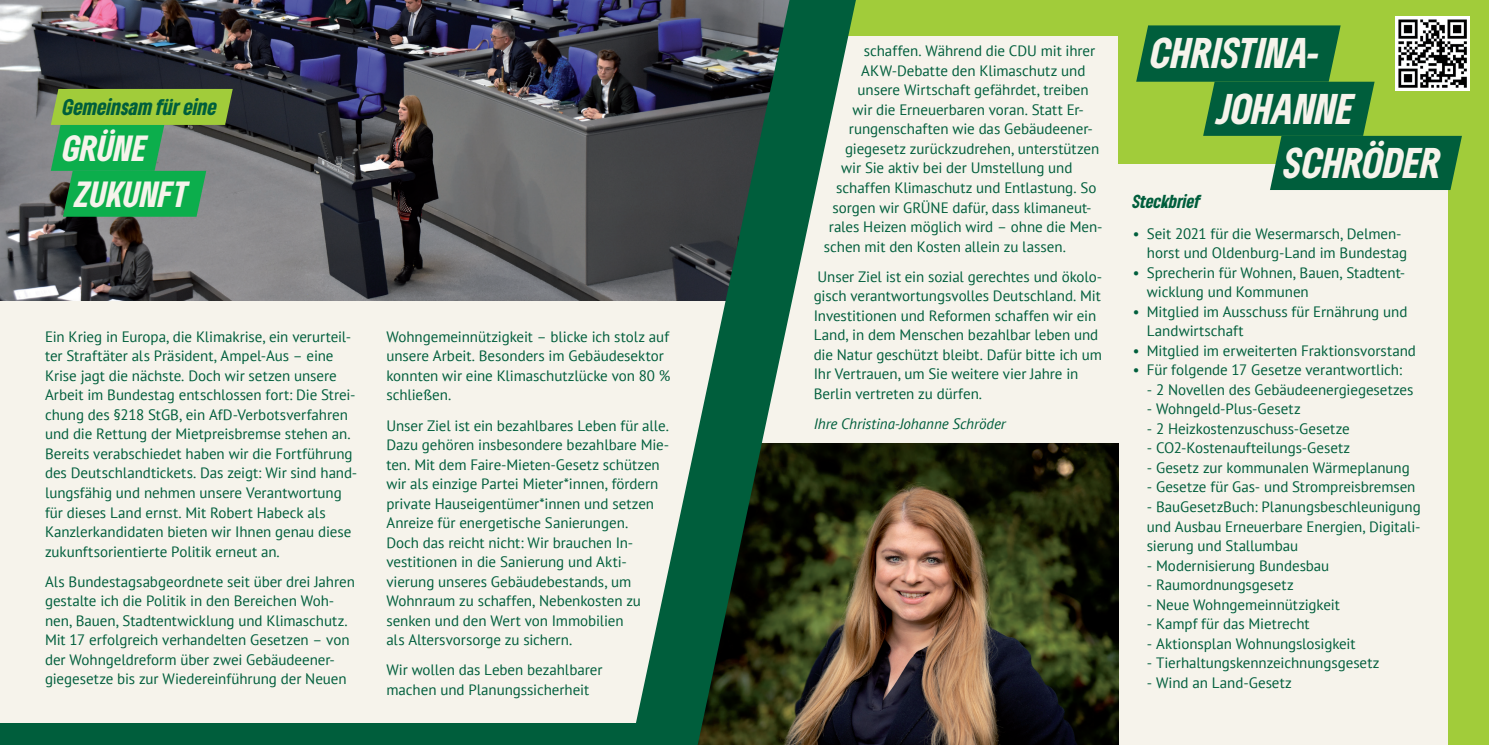
<style>
.page{position:relative;width:1489px;height:745px;background:#fff}
.page>*{position:absolute;margin:0;border:0;box-sizing:border-box;transform-origin:0 0}
.t1{font:italic 900 condensed 40px "Gruene Type";color:#f6f3eb}
.t2{font:italic 900 condensed 34px "Gruene Type";color:#f6f3eb}
.t3{font:italic 900 condensed 21.12px "Gruene Type";color:#005e3c}
.t4{font:italic 900 condensed 17.5px "Gruene Type";letter-spacing:-.005em;color:#005e3c}
.t5{font:15px/19.5px "PT Sans";letter-spacing:-.005em;color:#005e3c}
.t6{font:italic 15px "PT Sans";letter-spacing:-.005em;color:#005e3c}
</style>
<div class="page">
<div style="left:0;top:0;width:1488px;height:744px;background:#f6f3eb"></div>
<img style="left:855px;top:443px;width:263px;height:301px">
<div style="left:797px;top:0;width:691px;height:35px;background:#a1cc3a"></div>
<img style="left:0;top:0;width:631px;height:300px">
<svg style="left:51px;top:89px;width:182px;height:127px;background:#50a753"></svg>
<div style="left:0;top:723px;width:680px;height:21px;background:#005e3c"></div>
<div style="left:1447px;top:7px;width:41px;height:737px;background:#a1cc3a"></div>
<div style="left:1118px;top:25px;width:370px;height:139px;background:#a1cc3a"></div>
<svg style="left:1136px;top:25px;width:325px;height:165px"></svg>
<svg style="left:631px;top:0;width:224px;height:744px"></svg>
<div style="left:1395px;top:16px;width:74px;height:75px;background:linear-gradient(to right,#fff,#fff)"></div>
<img style="left:1398px;top:20px;width:68px;height:67px">
<h3 class="t3" style="left:63px;top:93px;width:156px">Gemeinsam für eine</h3>
<h2 class="t2" style="left:63px;top:125px;width:85px">GRÜNE</h2>
<h2 class="t2" style="left:75px;top:171px;width:115px">ZUKUNFT</h2>
<p class="t5" style="left:45px;top:326px;width:314px">Ein Krieg in Europa, die Klimakrise, ein verurteil&shy;ter Straftäter als Präsident, Ampel-Aus – eine Krise jagt die nächste. Doch wir setzen unsere Arbeit im Bundestag entschlossen fort: Die Strei&shy;chung des §218 StGB, ein AfD-Verbotsverfahren und die Rettung der Mietpreisbremse stehen an.<br>Bereits verabschiedet haben wir die Fortführung des Deutschlandtickets. Das zeigt: Wir sind hand&shy;lungsfähig und nehmen unsere Verantwortung für dieses Land ernst. Mit Robert Habeck als Kanzlerkandidaten bieten wir Ihnen genau diese zukunftsorientierte Politik erneut an.</p>
<p class="t5" style="left:45px;top:571px;width:311px">Als Bundestagsabgeordnete seit über drei Jahren gestalte ich die Politik in den Bereichen Woh&shy;nen, Bauen, Stadtentwicklung und Klimaschutz.<br>Mit 17 erfolgreich verhandelten Gesetzen – von der Wohngeldreform über zwei Gebäudeener&shy;giegesetze bis zur Wiedereinführung der Neuen</p>
<p class="t5" style="left:386px;top:326px;width:285px">Wohngemeinnützigkeit – blicke ich stolz auf unsere Arbeit. Besonders im Gebäudesektor konnten wir eine Klimaschutzlücke von 80 % schließen.</p>
<p class="t5" style="left:386px;top:415px;width:284px">Unser Ziel ist ein bezahlbares Leben für alle.<br>Dazu gehören insbesondere bezahlbare Mie&shy;ten. Mit dem Faire-Mieten-Gesetz schützen wir als einzige Partei Mieter*innen, fördern private Hauseigentümer*innen und setzen Anreize für energetische Sanierungen.<br>Doch das reicht nicht: Wir brauchen In&shy;vestitionen in die Sanierung und Akti&shy;vierung unseres Gebäudebestands, um Wohnraum zu schaffen, Nebenkosten zu senken und den Wert von Immobilien<br>als Altersvorsorge zu sichern.</p>
<p class="t5" style="left:386px;top:659px;width:218px">Wir wollen das Leben bezahlbarer machen und Planungssicherheit</p>
<p class="t5" style="left:863px;top:41px;width:233px">schaffen. Während die CDU mit ihrer</p>
<p class="t5" style="left:861px;top:60px;width:225px">AKW-Debatte den Klimaschutz und</p>
<p class="t5" style="left:857px;top:80px;width:232px">unsere Wirtschaft gefährdet, treiben</p>
<p class="t5" style="left:852px;top:99px;width:233px">wir die Erneuerbaren voran. Statt Er-</p>
<p class="t5" style="left:848px;top:119px;width:245px">rungenschaften wie das Gebäudeener-</p>
<p class="t5" style="left:845px;top:138px;width:256px">giegesetz zurückzudrehen, unterstützen</p>
<p class="t5" style="left:841px;top:158px;width:233px">wir Sie aktiv bei der Umstellung und</p>
<p class="t5" style="left:836px;top:177px;width:261px">schaffen Klimaschutz und Entlastung. So</p>
<p class="t5" style="left:832px;top:197px;width:261px">sorgen wir GRÜNE dafür, dass klimaneut-</p>
<p class="t5" style="left:828px;top:216px;width:275px">rales Heizen möglich wird – ohne die Men-</p>
<p class="t5" style="left:823px;top:236px;width:244px">schen mit den Kosten allein zu lassen.</p>
<p class="t5" style="left:813px;top:266px;width:290px">Unser Ziel ist ein sozial gerechtes und ökolo&shy;gisch verantwortungsvolles Deutschland. Mit Investitionen und Reformen schaffen wir ein Land, in dem Menschen bezahlbar leben und die Natur geschützt bleibt. Dafür bitte ich um Ihr Vertrauen, um Sie weitere vier Jahre in Berlin vertreten zu dürfen.</p>
<p class="t6" style="left:813px;top:414px;width:193px">Ihre Christina-Johanne Schröder</p>
<h1 class="t1" style="left:1151px;top:26px;width:170px">CHRISTINA-</h1>
<h1 class="t1" style="left:1217px;top:82px;width:137px">JOHANNE</h1>
<h1 class="t1" style="left:1284px;top:136px;width:158px">SCHRÖDER</h1>
<p class="t4" style="left:1132px;top:190px;width:69px">Steckbrief</p>
<p class="t5" style="left:1146px;top:223px;width:262px;text-indent:-14px">• Seit 2021 für die Wesermarsch, Delmen&shy;horst und Oldenburg-Land im Bundestag</p>
<p class="t5" style="left:1146px;top:262px;width:260px;text-indent:-14px">• Sprecherin für Wohnen, Bauen, Stadtent&shy;wicklung und Kommunen</p>
<p class="t5" style="left:1146px;top:301px;width:262px;text-indent:-14px">• Mitglied im Ausschuss für Ernährung und<br>Landwirtschaft</p>
<p class="t5" style="left:1132px;top:340px;width:285px">• Mitglied im erweiterten Fraktionsvorstand</p>
<p class="t5" style="left:1132px;top:359px;width:271px">• Für folgende 17 Gesetze verantwortlich:</p>
<p class="t5" style="left:1146px;top:379px;width:268px">- 2 Novellen des Gebäudeenergiegesetzes</p>
<p class="t5" style="left:1146px;top:398px;width:155px">- Wohngeld-Plus-Gesetz</p>
<p class="t5" style="left:1146px;top:418px;width:204px">- 2 Heizkostenzuschuss-Gesetze</p>
<p class="t5" style="left:1146px;top:437px;width:205px">- CO2-Kostenaufteilungs-Gesetz</p>
<p class="t5" style="left:1146px;top:457px;width:264px">- Gesetz zur kommunalen Wärmeplanung</p>
<p class="t5" style="left:1146px;top:476px;width:270px">- Gesetze für Gas- und Strompreisbremsen</p>
<p class="t5" style="left:1146px;top:496px;width:275px;text-align:justify">- BauGesetzBuch: Planungsbeschleunigung und Ausbau Erneuerbare Energien, Digitali&shy;sierung und Stallumbau</p>
<p class="t5" style="left:1146px;top:554px;width:184px">- Modernisierung Bundesbau</p>
<p class="t5" style="left:1146px;top:574px;width:148px">- Raumordnungsgesetz</p>
<p class="t5" style="left:1146px;top:593px;width:194px">- Neue Wohngemeinnützigkeit</p>
<p class="t5" style="left:1146px;top:613px;width:164px">- Kampf für das Mietrecht</p>
<p class="t5" style="left:1146px;top:632px;width:210px">- Aktionsplan Wohnungslosigkeit</p>
<p class="t5" style="left:1146px;top:652px;width:234px">- Tierhaltungskennzeichnungsgesetz</p>
<p class="t5" style="left:1146px;top:671px;width:146px">- Wind an Land-Gesetz</p>
</div>
